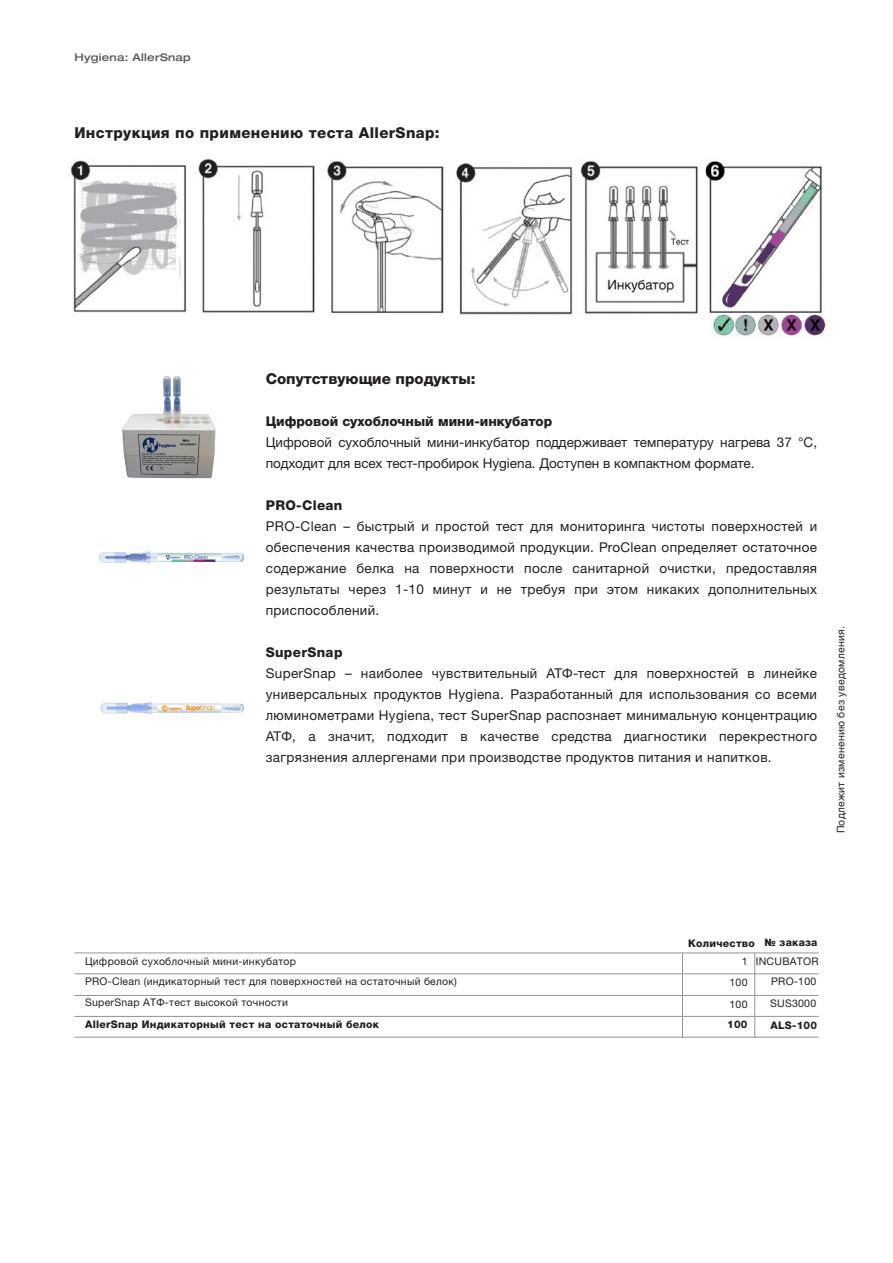
<style>
.page{position:relative;width:893px;height:1263px;background:#fff}
.page>*{position:absolute;margin:0;border:0;box-sizing:border-box;transform-origin:0 0}
.t1{font:800 15px "Helvetica Neue LTW1 G";letter-spacing:.025em;color:#231f20}
.t2{font:800 15px "Helvetica Neue LTW1 G";color:#231f20}
.t3{font:13.5px/21px "Helvetica Neue LTW1 G";letter-spacing:.025em;color:#231f20}
.t4{font:13.5px/21px "Helvetica Neue LTW1 G";color:#231f20}
.t5{font:10.5px/21px "Helvetica Neue LTW1 G";letter-spacing:.025em;color:#231f20}
.t6{font:800 10.5px "Helvetica Neue LTW1 G";letter-spacing:.025em;color:#231f20}
.t7{font:500 expanded 10.5px "Helvetica Neue LTW1 G";letter-spacing:.025em;color:#57585a}
.s1{font-weight:800}
</style>
<div class="page">
<img style="left:122px;top:376px;width:94px;height:103px">
<img style="left:100px;top:702px;width:144px;height:13px">
<img style="left:99px;top:551px;width:146px;height:13px">
<hr style="left:74px;top:952px;width:745px;height:1px;background:#939598">
<hr style="left:74px;top:1037px;width:745px;height:1px;background:#939598">
<hr style="left:74px;top:973px;width:745px;height:1px;background:#939598">
<hr style="left:74px;top:995px;width:745px;height:1px;background:#939598">
<hr style="left:74px;top:1016px;width:745px;height:1px;background:#939598">
<svg style="left:682px;top:953px;width:1px;height:85px"></svg>
<svg style="left:754px;top:953px;width:1px;height:85px"></svg>
<img style="left:70px;top:158px;width:756px;height:179px">
<p class="t7" style="left:74px;top:51px;width:118px">Hygiena: AllerSnap</p>
<p class="t1" style="left:74px;top:124px;width:367px">Инструкция по применению теста AllerSnap:</p>
<p class="t2" style="left:266px;top:370px;width:211px">Сопутствующие продукты:</p>
<p class="t4" style="left:266px;top:411px;width:553px"><span class="s1">Цифровой сухоблочный мини-инкубатор<br></span>Цифровой сухоблочный мини-инкубатор поддерживает температуру нагрева 37 °С, подходит для всех тест-пробирок Hygiena. Доступен в компактном формате.</p>
<p class="t3" style="left:266px;top:495px;width:553px"><span class="s1">PRO-Clean<br></span>PRO-Clean – быстрый и простой тест для мониторинга чистоты поверхностей и обеспечения качества производимой продукции. ProClean определяет остаточное содержание белка на поверхности после санитарной очистки, предоставляя результаты через 1-10 минут и не требуя при этом никаких дополнительных приспособлений.</p>
<p class="t3" style="left:266px;top:642px;width:553px"><span class="s1">SuperSnap<br></span>SuperSnap – наиболее чувствительный АТФ-тест для поверхностей в линейке универсальных продуктов Hygiena. Разработанный для использования со всеми люминометрами Hygiena, тест SuperSnap распознает минимальную концентрацию АТФ, а значит, подходит в качестве средства диагностики перекрестного загрязнения аллергенами при производстве продуктов питания и напитков.</p>
<p class="t5" style="left:830px;top:833px;width:208px;rotate:-90deg">Подлежит изменению без уведомления.</p>
<p class="t6" style="left:688px;top:937px;width:68px">Количество</p>
<p class="t6" style="left:764px;top:936px;width:55px">№ заказа</p>
<p class="t5" style="left:85px;top:950px;width:213px">Цифровой сухоблочный мини-инкубатор</p>
<p class="t5" style="left:756px;top:950px;width:64px">INCUBATOR</p>
<p class="t5" style="left:770px;top:992px;width:48px">SUS3000</p>
<p class="t5" style="left:729px;top:950px;width:20px;text-align:right">1<br>100</p>
<p class="t5" style="left:727px;top:993px;width:22px;line-height:20.5px">100<br><span class="s1">100</span></p>
<p class="t5" style="left:771px;top:970px;width:47px">PRO-100</p>
<p class="t5" style="left:85px;top:971px;width:373px">PRO-Clean (индикаторный тест для поверхностей на остаточный белок)<br>SuperSnap АТФ-тест высокой точности</p>
<p class="t6" style="left:85px;top:1018px;width:296px">AllerSnap Индикаторный тест на остаточный белок</p>
<p class="t6" style="left:770px;top:1019px;width:48px">ALS-100</p>
</div>
